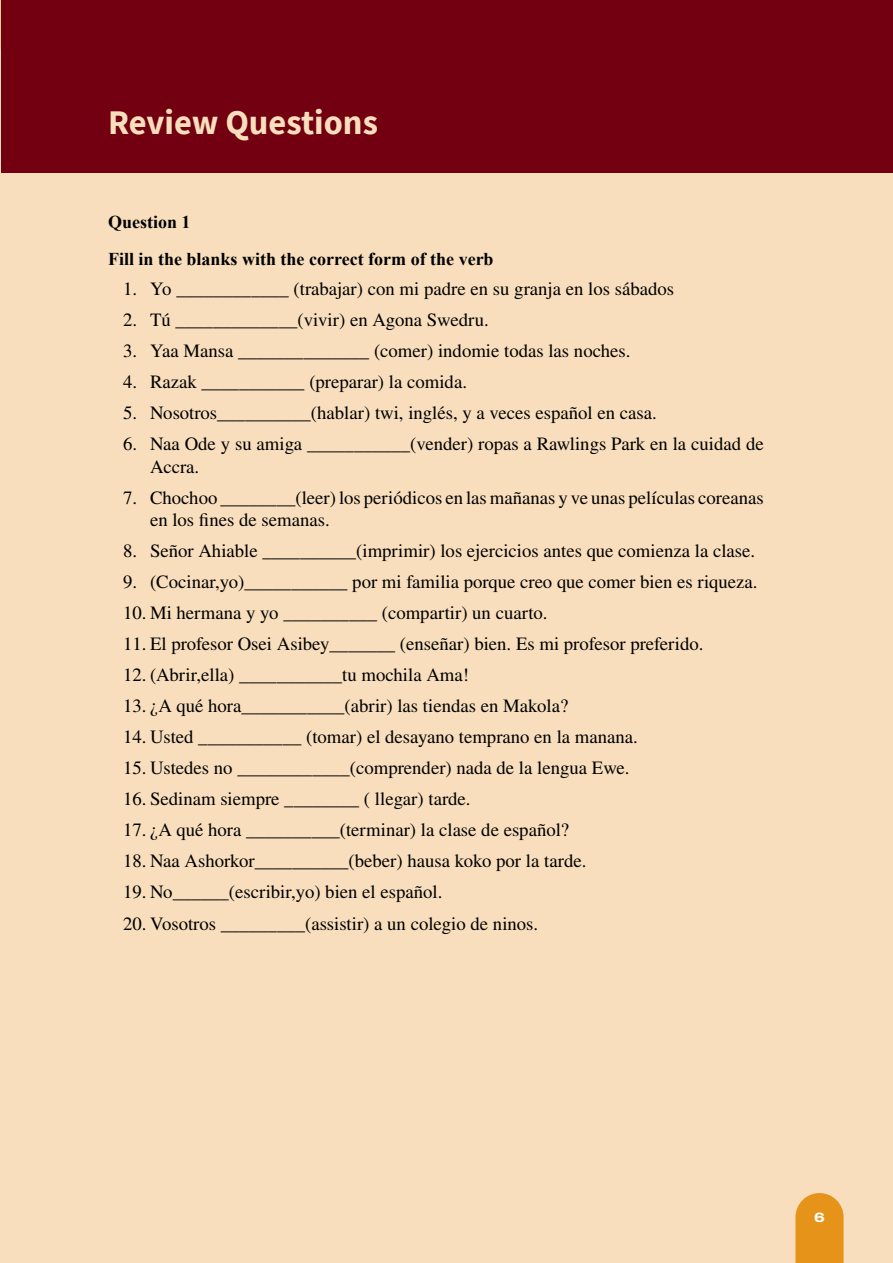
<style>
.page{position:relative;width:893px;height:1263px;background:#f8debc}
.page>*{position:absolute;margin:0;border:0;box-sizing:border-box;transform-origin:0 0}
.t1{font:700 34.5px "Source Sans Pro";color:#f8debc}
.t2{font:18.75px/22.5px "STIX General";color:#000}
.t3{font:700 18px/37.5px "Times New Roman";color:#000}
.t4{font:800 13.5px "Archivo Expanded";color:#fff}
</style>
<div class="page">
<svg style="left:795px;top:1193px;width:49px;height:70px;background:#e79a27"></svg>
<div style="left:2px;top:0;width:891px;height:172px;background:#720011"></div>
<h1 class="t1" style="left:108px;top:99px;width:271px">Review Questions</h1>
<p class="t3" style="left:108px;top:202px;width:387px">Question 1<br>Fill in the blanks with the correct form of the verb</p>
<p class="t2" style="left:123px;top:278px;width:553px">1. Yo ____________ (trabajar) con mi padre en su granja en los sábados</p>
<p class="t2" style="left:123px;top:309px;width:367px">2. Tú _____________(vivir) en Agona Swedru.</p>
<p class="t2" style="left:123px;top:340px;width:509px">3. Yaa Mansa ______________ (comer) indomie todas las noches.</p>
<p class="t2" style="left:123px;top:372px;width:345px">4. Razak ___________ (preparar) la comida.</p>
<p class="t2" style="left:123px;top:403px;width:535px">5. Nosotros__________(hablar) twi, inglés, y a veces español en casa.</p>
<p class="t2" style="left:150px;top:434px;width:615px;text-indent:-27px">6. Naa Ode y su amiga ___________(vender) ropas a Rawlings Park en la cuidad de<br>Accra.</p>
<p class="t2" style="left:150px;top:487px;width:615px;text-indent:-27px">7. Chochoo ________(leer) los periódicos en las mañanas y ve unas películas coreanas en los fines de semanas.</p>
<p class="t2" style="left:123px;top:541px;width:634px">8. Señor Ahiable __________(imprimir) los ejercicios antes que comienza la clase.</p>
<p class="t2" style="left:123px;top:572px;width:636px">9. (Cocinar,yo)___________ por mi familia porque creo que comer bien es riqueza.</p>
<p class="t2" style="left:123px;top:603px;width:426px">10. Mi hermana y yo __________ (compartir) un cuarto.</p>
<p class="t2" style="left:123px;top:634px;width:582px">11. El profesor Osei Asibey_______ (enseñar) bien. Es mi profesor preferido.</p>
<p class="t2" style="left:123px;top:665px;width:348px">12. (Abrir,ella) ___________tu mochila Ama!</p>
<p class="t2" style="left:123px;top:696px;width:447px">13. ¿A qué hora___________(abrir) las tiendas en Makola?</p>
<p class="t2" style="left:123px;top:727px;width:516px">14. Usted ___________ (tomar) el desayano temprano en la manana.</p>
<p class="t2" style="left:123px;top:758px;width:508px">15. Ustedes no ____________(comprender) nada de la lengua Ewe.</p>
<p class="t2" style="left:123px;top:789px;width:349px">16. Sedinam siempre ________ ( llegar) tarde.</p>
<p class="t2" style="left:123px;top:820px;width:448px">17. ¿A qué hora __________(terminar) la clase de español?</p>
<p class="t2" style="left:123px;top:851px;width:465px">18. Naa Ashorkor__________(beber) hausa koko por la tarde.</p>
<p class="t2" style="left:123px;top:882px;width:321px">19. No______(escribir,yo) bien el español.</p>
<p class="t2" style="left:123px;top:913px;width:417px">20. Vosotros _________(assistir) a un colegio de ninos.</p>
<p class="t4" style="left:814px;top:1207px;width:12px">6</p>
</div>
